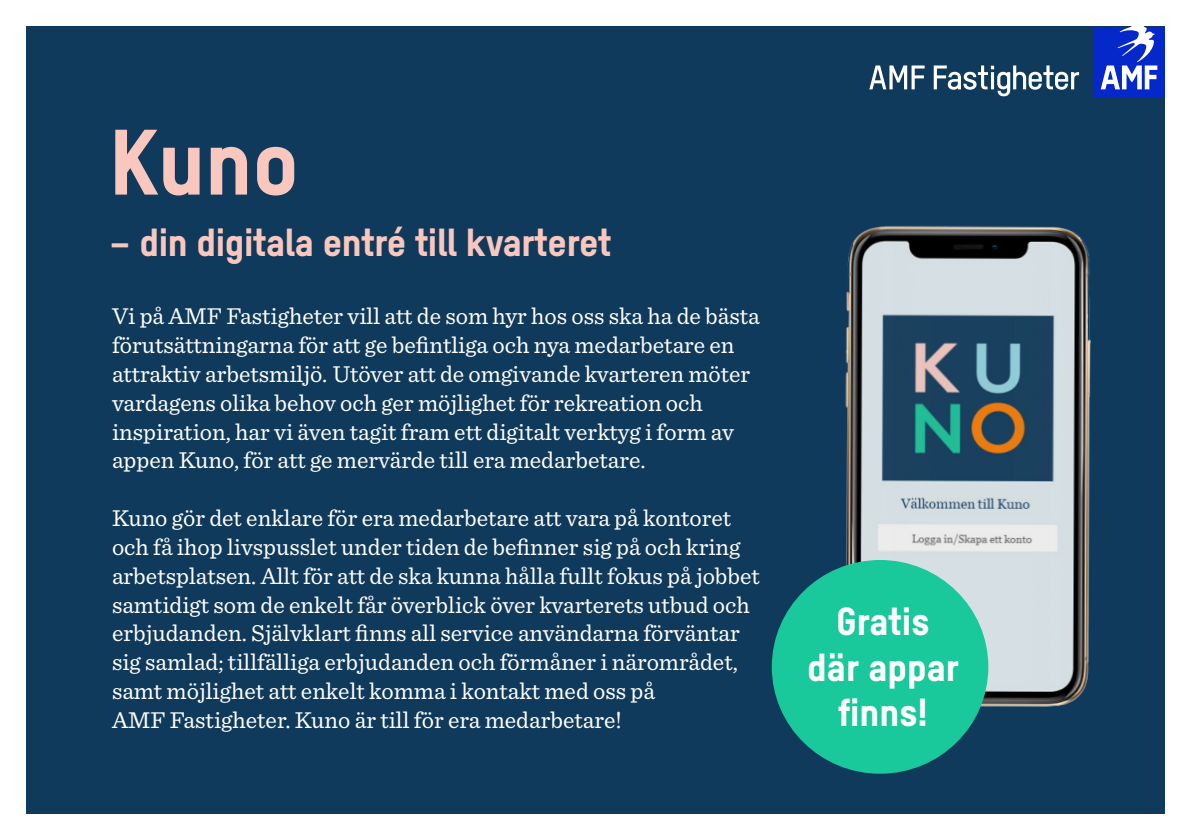
<style>
.page{position:relative;width:1191px;height:840px;background:#fff}
.page>*{position:absolute;margin:0;border:0;box-sizing:border-box;transform-origin:0 0}
.t1{font:90px "T Star Heavy";color:#fac7be}
.t2{font:38px "T Star Heavy";letter-spacing:-.01em;color:#fac7be}
.t3{font:38px/45.6px "T Star Heavy";color:#fff;text-align:center}
.t4{font:24px/28.8px "Sentinel";color:#fff}
</style>
<div class="page">
<div style="left:26px;top:26px;width:1138px;height:787px;background:#103a5b"></div>
<div style="left:1093px;top:27px;width:71px;height:71px;background:#0528ca"></div>
<svg style="left:1100px;top:26px;width:57px;height:63px"></svg>
<svg style="left:869px;top:65px;width:55px;height:24px"></svg>
<svg style="left:933px;top:65px;width:146px;height:31px"></svg>
<img style="left:845px;top:206px;width:320px;height:526px">
<div style="left:771px;top:559px;width:217px;height:214px;background:#19c89b;border-radius:50%"></div>
<p class="t1" style="left:110px;top:105px;width:191px">Kuno</p>
<p class="t2" style="left:110px;top:218px;width:503px">– din digitala entré till kvarteret</p>
<p class="t4" style="left:112px;top:300px;width:649px">Vi på AMF Fastigheter vill att de som hyr hos oss ska ha de bästa förutsättningarna för att ge befintliga och nya medarbetare en attraktiv arbetsmiljö. Utöver att de omgivande kvarteren möter vardagens olika behov och ger möjlighet för rekreation och inspiration, har vi även tagit fram ett digitalt verktyg i form av appen Kuno, för att ge mervärde till era medarbetare.</p>
<p class="t4" style="left:112px;top:502px;width:649px">Kuno gör det enklare för era medarbetare att vara på kontoret och få ihop livspusslet under tiden de befinner sig på och kring arbetsplatsen. Allt för att de ska kunna hålla fullt fokus på jobbet samtidigt som de enkelt får överblick över kvarterets utbud och erbjudanden. Självklart finns all service användarna förväntar sig samlad; tillfälliga erbjudanden och förmåner i närområdet, samt möjlighet att enkelt komma i kontakt med oss på<br>AMF Fastigheter. Kuno är till för era medarbetare!</p>
<p class="t3" style="left:807px;top:597px;width:153px">Gratis där appar finns!</p>
</div>
